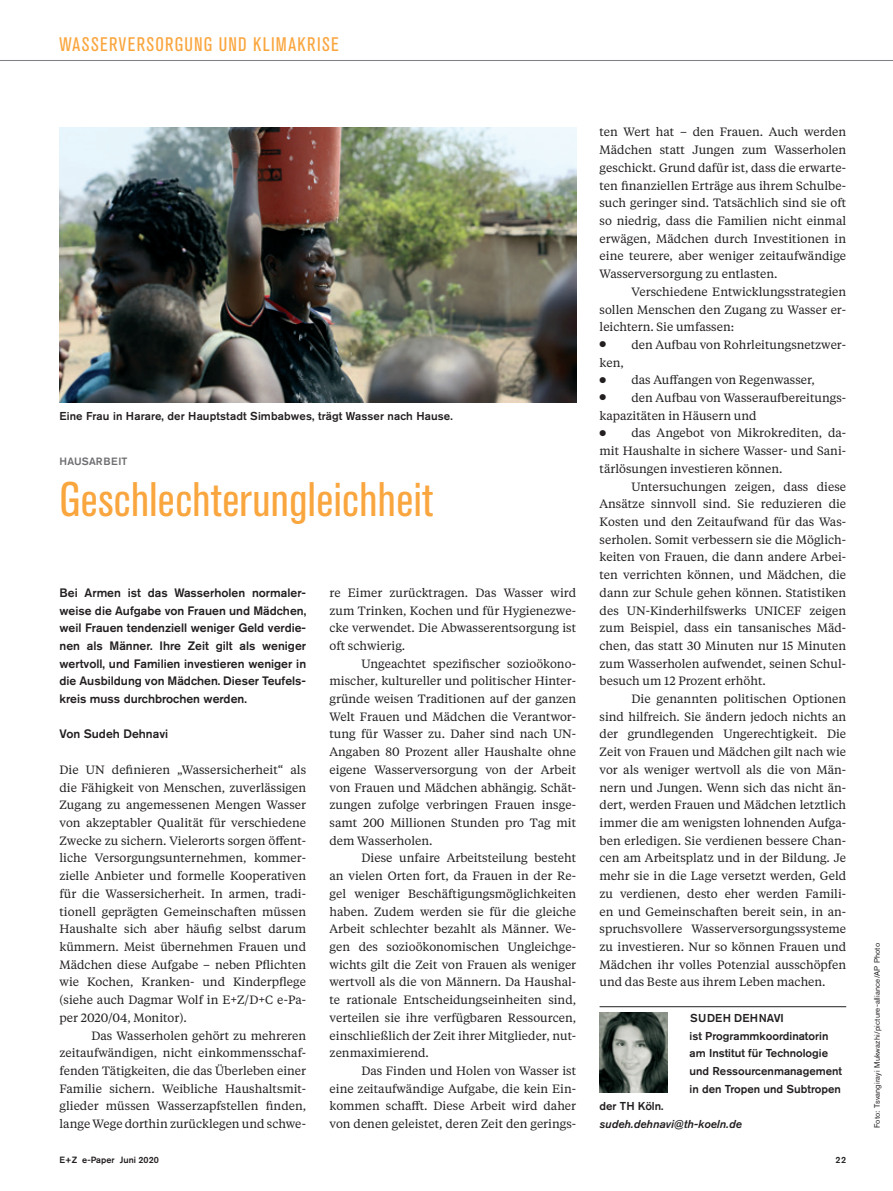
<style>
.page{position:relative;width:893px;height:1191px;background:#fff}
.page>*{position:absolute;margin:0;border:0;box-sizing:border-box;transform-origin:0 0}
.t1{font:condensed 48px "Akzidenz Grotesk BE";letter-spacing:.01em;color:#faa63f}
.t2{font:condensed 19.5px "Akzidenz Grotesk BE";letter-spacing:.065em;color:#faa63f}
.t3{font:500 12.15px/17.7px "Akzidenz Grotesk BE";color:#231f20;text-align:justify}
.t4{font:12px/17.7px "Tiempos Text";color:#231f20;text-align:justify}
.t5{font:500 11.4px/17.7px "Akzidenz Grotesk BE";color:#231f20}
.t6{font:italic 500 11.4px "Akzidenz Grotesk BE";color:#231f20}
.t7{font:500 10.5px "Akzidenz Grotesk BE";letter-spacing:.015em;color:#6c6d70}
.t8{font:500 9px "Akzidenz Grotesk BE";color:#231f20}
.t9{font:7.8px "Akzidenz Grotesk BE";letter-spacing:.02em;color:#231f20}
</style>
<div class="page">
<hr style="left:0;top:60px;width:893px;height:1px;background:#808285">
<hr style="left:600px;top:1006px;width:246px;height:1px;background:#231f20">
<img style="left:600px;top:1013px;width:67px;height:79px">
<img style="left:60px;top:128px;width:516px;height:274px">
<h2 class="t2" style="left:60px;top:33px;width:281px">WASSERVERSORGUNG UND KLIMAKRISE</h2>
<p class="t5" style="left:60px;top:407px;width:395px">Eine Frau in Harare, der Hauptstadt Simbabwes, trägt Wasser nach Hause.</p>
<p class="t7" style="left:60px;top:455px;width:69px">HAUSARBEIT</p>
<h1 class="t1" style="left:60px;top:473px;width:375px">Geschlechterungleichheit</h1>
<p class="t3" style="left:60px;top:583px;width:248px">Bei Armen ist das Wasserholen normaler&shy;weise die Aufgabe von Frauen und Mädchen, weil Frauen tendenziell weniger Geld verdie&shy;nen als Männer. Ihre Zeit gilt als weniger wertvoll, und Familien investieren weniger in die Ausbildung von Mädchen. Dieser Teufels&shy;kreis muss durchbrochen werden.</p>
<p class="t3" style="left:60px;top:725px;width:110px">Von Sudeh Dehnavi</p>
<p class="t4" style="left:60px;top:760px;width:248px">Die UN definieren „Wassersicherheit“ als die Fähigkeit von Menschen, zuverlässigen Zugang zu angemessenen Mengen Wasser von akzeptabler Qualität für verschiedene Zwecke zu sichern. Vielerorts sorgen öffent&shy;liche Versorgungsunternehmen, kommer&shy;zielle Anbieter und formelle Kooperativen für die Wassersicherheit. In armen, tradi&shy;tionell geprägten Gemeinschaften müssen Haushalte sich aber häufig selbst darum kümmern. Meist übernehmen Frauen und Mädchen diese Aufgabe – neben Pflichten wie Kochen, Kranken- und Kinderpflege (siehe auch Dagmar Wolf in E+Z/D+C e-Pa&shy;per 2020/04, Monitor).</p>
<p class="t4" style="left:60px;top:1025px;width:248px;text-indent:32px">Das Wasserholen gehört zu mehreren zeitaufwändigen, nicht einkommensschaf&shy;fenden Tätigkeiten, die das Überleben einer Familie sichern. Weibliche Haushaltsmit&shy;glieder müssen Wasserzapfstellen finden, lange Wege dorthin zurücklegen und schwe-</p>
<p class="t4" style="left:330px;top:583px;width:248px">re Eimer zurücktragen. Das Wasser wird zum Trinken, Kochen und für Hygienezwe&shy;cke verwendet. Die Abwasserentsorgung ist oft schwierig.</p>
<p class="t4" style="left:330px;top:654px;width:248px;text-indent:32px">Ungeachtet spezifischer sozioökono&shy;mischer, kultureller und politischer Hinter&shy;gründe weisen Traditionen auf der ganzen Welt Frauen und Mädchen die Verantwor&shy;tung für Wasser zu. Daher sind nach UN-Angaben 80 Prozent aller Haushalte ohne eigene Wasserversorgung von der Arbeit von Frauen und Mädchen abhängig. Schät&shy;zungen zufolge verbringen Frauen insge&shy;samt 200 Millionen Stunden pro Tag mit dem Wasserholen.</p>
<p class="t4" style="left:330px;top:848px;width:248px;text-indent:32px">Diese unfaire Arbeitsteilung besteht an vielen Orten fort, da Frauen in der Re&shy;gel weniger Beschäftigungsmöglichkeiten haben. Zudem werden sie für die gleiche Arbeit schlechter bezahlt als Männer. We&shy;gen des sozioökonomischen Ungleichge&shy;wichts gilt die Zeit von Frauen als weniger wertvoll als die von Männern. Da Haushal&shy;te rationale Entscheidungseinheiten sind, verteilen sie ihre verfügbaren Ressourcen, einschließlich der Zeit ihrer Mitglieder, nut&shy;zenmaximierend.</p>
<p class="t4" style="left:330px;top:1061px;width:248px;text-indent:32px">Das Finden und Holen von Wasser ist eine zeitaufwändige Aufgabe, die kein Ein&shy;kommen schafft. Diese Arbeit wird daher von denen geleistet, deren Zeit den gerings-</p>
<p class="t4" style="left:600px;top:123px;width:248px">ten Wert hat – den Frauen. Auch werden Mädchen statt Jungen zum Wasserholen geschickt. Grund dafür ist, dass die erwarte&shy;ten finanziellen Erträge aus ihrem Schulbe&shy;such geringer sind. Tatsächlich sind sie oft so niedrig, dass die Familien nicht einmal erwägen, Mädchen durch Investitionen in eine teurere, aber weniger zeitaufwändige Wasserversorgung zu entlasten.</p>
<p class="t4" style="left:600px;top:282px;width:248px;text-indent:32px">Verschiedene Entwicklungsstrategien sollen Menschen den Zugang zu Wasser er&shy;leichtern. Sie umfassen:</p>
<p class="t4" style="left:600px;top:335px;width:248px">● den Aufbau von Rohrleitungsnetzwer&shy;ken,</p>
<p class="t4" style="left:600px;top:371px;width:217px">● das Auffangen von Regenwasser,</p>
<p class="t4" style="left:600px;top:388px;width:248px">● den Aufbau von Wasseraufbereitungs&shy;kapazitäten in Häusern und</p>
<p class="t4" style="left:600px;top:424px;width:248px">● das Angebot von Mikrokrediten, da&shy;mit Haushalte in sichere Wasser- und Sani&shy;tärlösungen investieren können.</p>
<p class="t4" style="left:600px;top:477px;width:248px;text-indent:32px">Untersuchungen zeigen, dass diese Ansätze sinnvoll sind. Sie reduzieren die Kosten und den Zeitaufwand für das Was&shy;serholen. Somit verbessern sie die Möglich&shy;keiten von Frauen, die dann andere Arbei&shy;ten verrichten können, und Mädchen, die dann zur Schule gehen können. Statistiken des UN-Kinderhilfswerks UNICEF zeigen zum Beispiel, dass ein tansanisches Mäd&shy;chen, das statt 30 Minuten nur 15 Minuten zum Wasserholen aufwendet, seinen Schul&shy;besuch um 12 Prozent erhöht.</p>
<p class="t4" style="left:600px;top:689px;width:248px;text-indent:32px">Die genannten politischen Optionen sind hilfreich. Sie ändern jedoch nichts an der grundlegenden Ungerechtigkeit. Die Zeit von Frauen und Mädchen gilt nach wie vor als weniger wertvoll als die von Män&shy;nern und Jungen. Wenn sich das nicht än&shy;dert, werden Frauen und Mädchen letztlich immer die am wenigsten lohnenden Aufga&shy;ben erledigen. Sie verdienen bessere Chan&shy;cen am Arbeitsplatz und in der Bildung. Je mehr sie in die Lage versetzt werden, Geld zu verdienen, desto eher werden Famili&shy;en und Gemeinschaften bereit sein, in an&shy;spruchsvollere Wasserversorgungssysteme zu investieren. Nur so können Frauen und Mädchen ihr volles Potenzial ausschöpfen und das Beste aus ihrem Leben machen.</p>
<p class="t5" style="left:690px;top:1008px;width:154px">SUDEH DEHNAVI<br>ist Programmkoordinatorin am Institut für Technologie und Ressourcenmanagement in den Tropen und Subtropen</p>
<p class="t5" style="left:600px;top:1097px;width:66px">der TH Köln.</p>
<p class="t6" style="left:600px;top:1117px;width:144px">sudeh.dehnavi@th-koeln.de</p>
<p class="t8" style="left:60px;top:1154px;width:101px">E+Z e-Paper Juni 2020</p>
<p class="t8" style="left:835px;top:1154px;width:12px">22</p>
<p class="t9" style="left:872px;top:1128px;width:186px;rotate:-90deg">Foto: Tsvangirayi Mukwazhi/picture-alliance/AP Photo</p>
</div>
